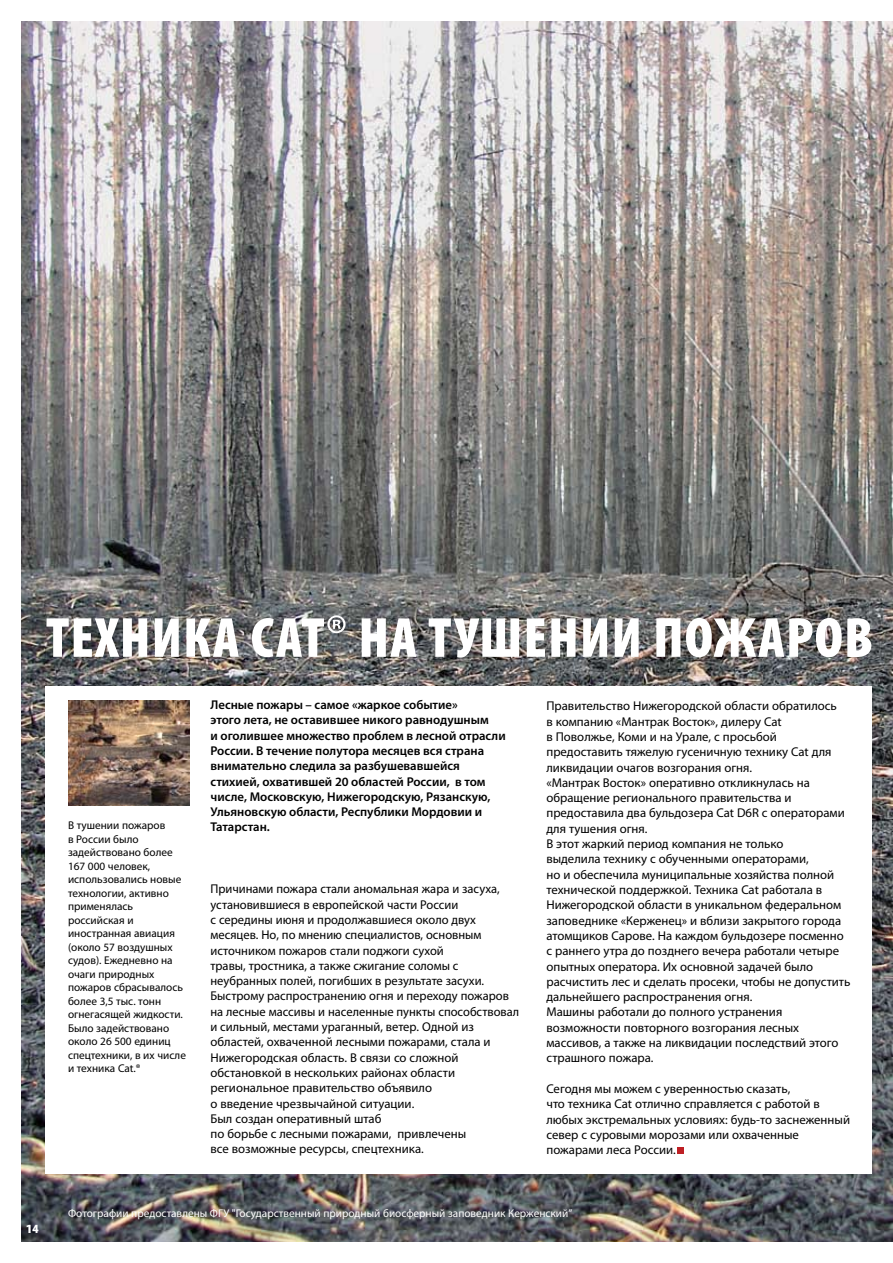
<style>
.page{position:relative;width:893px;height:1263px;background:#fff}
.page>*{position:absolute;margin:0;border:0;box-sizing:border-box;transform-origin:0 0}
.t1{font:900 condensed 57px "Myriad Pro";letter-spacing:.02em;color:#fff}
.t2{font:12.75px/15.3px "Myriad Pro";color:#000}
.t3{font:600 12.75px/15.3px "Myriad Pro";color:#000}
.t4{font:900 condensed 12.6px "Myriad Pro";color:#fff;scale:1.11 1}
.t5{font:11.25px/13.5px "Myriad Pro";color:#000}
.t6{font:11.25px "Myriad Pro";color:#fff}
.s1{font-weight:400;font-stretch:normal;font-size:54px}
</style>
<div class="page">
<img style="left:21px;top:21px;width:872px;height:1221px">
<div style="left:45px;top:686px;width:827px;height:488px;background:#fff"></div>
<img style="left:68px;top:701px;width:121px;height:104px">
<div style="left:677px;top:1147px;width:7px;height:7px;background:#be1f24"></div>
<h1 class="t1" style="left:46px;top:606px;width:829px">Техника Cat<span class="s1">®</span> на тушении пожаров</h1>
<p class="t5" style="left:68px;top:819px;width:119px">В тушении пожаров<br>в России было задействовано более<br>167 000 человек, использовались новые технологии, активно применялась российская и иностранная авиация (около 57 воздушных судов). Ежедневно на очаги природных пожаров сбрасывалось более 3,5 тыс. тонн огнегасящей жидкости.<br>Было задействовано около 26 500 единиц спецтехники, в их числе и техника Cat.®</p>
<p class="t3" style="left:210px;top:697px;width:297px">Лесные пожары – самое «жаркое событие»<br>этого лета, не оставившее никого равнодушным<br>и оголившее множество проблем в лесной отрасли России. В течение полутора месяцев вся страна внимательно следила за разбушевавшейся стихией, охватившей 20 областей России, в том числе, Московскую, Нижегородскую, Рязанскую, Ульяновскую области, Республики Мордовии и Татарстан.</p>
<p class="t2" style="left:546px;top:699px;width:306px">Правительство Нижегородской области обратилось<br>в компанию «Мантрак Восток», дилеру Cat<br>в Поволжье, Коми и на Урале, с просьбой предоставить тяжелую гусеничную технику Cat для ликвидации очагов возгорания огня.<br>«Мантрак Восток» оперативно откликнулась на обращение регионального правительства и предоставила два бульдозера Cat D6R с операторами для тушения огня.<br>В этот жаркий период компания не только<br>выделила технику с обученными операторами,<br>но и обеспечила муниципальные хозяйства полной технической поддержкой. Техника Cat работала в Нижегородской области в уникальном федеральном заповеднике «Керженец» и вблизи закрытого города атомщиков Сарове. На каждом бульдозере посменно с раннего утра до позднего вечера работали четыре опытных оператора. Их основной задачей было расчистить лес и сделать просеки, чтобы не допустить дальнейшего распространения огня.<br>Машины работали до полного устранения возможности повторного возгорания лесных массивов, а также на ликвидации последствий этого страшного пожара.</p>
<p class="t2" style="left:546px;top:1081px;width:305px">Сегодня мы можем с уверенностью сказать,<br>что техника Cat отлично справляется с работой в любых экстремальных условиях: будь-то заснеженный север с суровыми морозами или охваченные пожарами леса России.</p>
<p class="t2" style="left:210px;top:882px;width:310px">Причинами пожара стали аномальная жара и засуха, установившиеся в европейской части России<br>с середины июня и продолжавшиеся около двух месяцев. Но, по мнению специалистов, основным источником пожаров стали поджоги сухой<br>травы, тростника, а также сжигание соломы с неубранных полей, погибших в результате засухи.<br>Быстрому распространению огня и переходу пожаров на лесные массивы и населенные пункты способствовал и сильный, местами ураганный, ветер. Одной из областей, охваченной лесными пожарами, стала и Нижегородская область. В связи со сложной обстановкой в нескольких районах области региональное правительство объявило<br>о введение чрезвычайной ситуации.<br>Был создан оперативный штаб<br>по борьбе с лесными пожарами, привлечены<br>все возможные ресурсы, спецтехника.</p>
<p class="t4" style="left:26px;top:1222px;width:13px">14</p>
<p class="t6" style="left:68px;top:1207px;width:506px">Фотографии предоставлены ФГУ "Государственный природный биосферный заповедник Керженский”</p>
</div>
